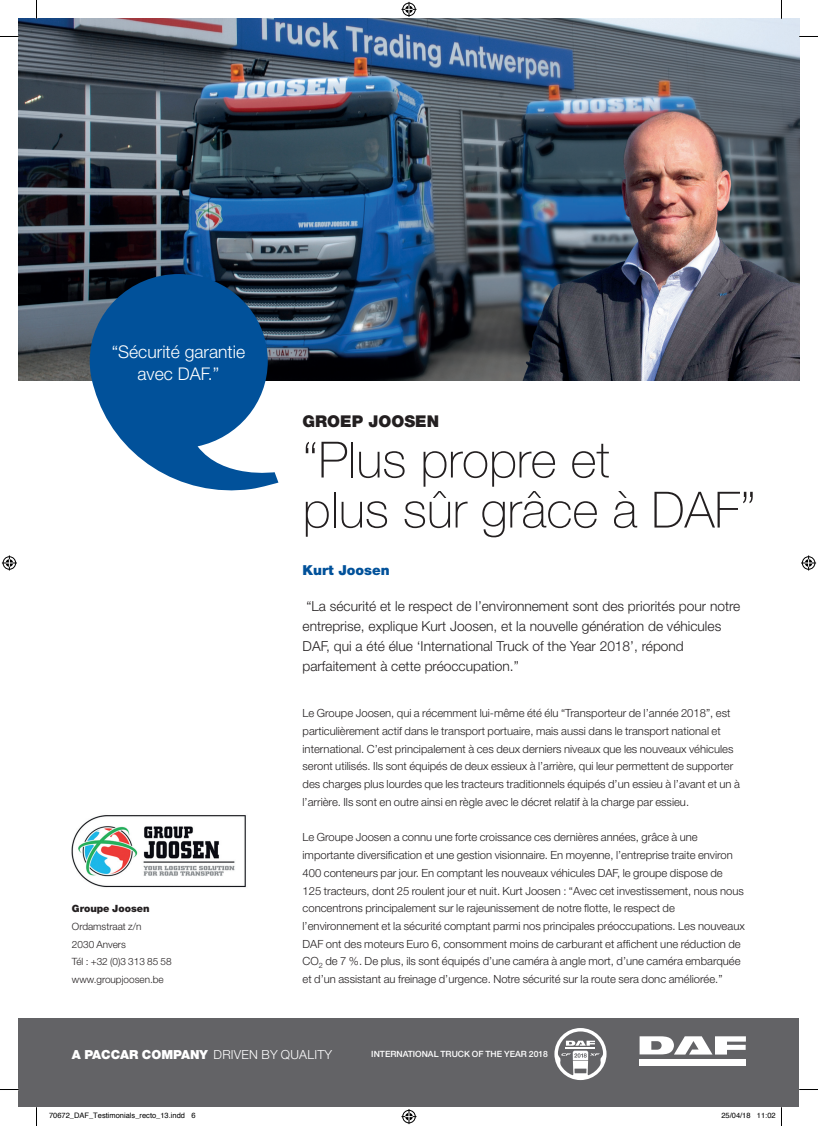
<style>
.page{position:relative;width:818px;height:1126px;background:#fff}
.page>*{position:absolute;margin:0;border:0;box-sizing:border-box;transform-origin:0 0}
.t1{font:100 50px/50px "Helvetica Neue LT Pro";color:#231f20}
.t2{font:300 17.5px/22.5px "Helvetica Neue LT Pro";color:#fff;text-align:center}
.t3{font:900 16.25px "Helvetica Neue LT Pro";color:#231f20}
.t4{font:300 13.75px/20px "Helvetica Neue LT Pro";color:#231f20}
.t5{font:900 13.75px "Helvetica Neue LT Pro";color:#01519a}
.t6{font:300 12.5px "Helvetica Neue LT Pro";letter-spacing:.02em;color:#fff}
.t7{font:300 11.25px/17.8px "Helvetica Neue LT Pro";color:#231f20}
.t8{font:300 10px/17.8px "Helvetica Neue LT Pro";color:#231f20}
.t9{font:900 10px "Helvetica Neue LT Pro";color:#231f20}
.t10{font:500 8.62px "Helvetica Neue LT Pro";color:#fff}
.t11{font:7.5px "Helvetica";color:#000}
.s1{font-weight:900}
</style>
<div class="page">
<div style="left:19px;top:1018px;width:779px;height:89px;background:#636366"></div>
<div style="left:639px;top:1058px;width:106px;height:7px;background:#fff"></div>
<svg style="left:639px;top:1036px;width:106px;height:18px"></svg>
<svg style="left:554px;top:1028px;width:52px;height:51px"></svg>
<img style="left:19px;top:19px;width:779px;height:361px">
<svg style="left:90px;top:274px;width:188px;height:217px;fill:#01519a"></svg>
<img style="left:71px;top:815px;width:175px;height:73px">
<svg style="left:0;top:36px;width:19px;height:1px"></svg>
<svg style="left:798px;top:36px;width:19px;height:1px"></svg>
<svg style="left:0;top:1088px;width:19px;height:2px"></svg>
<svg style="left:798px;top:1088px;width:19px;height:2px"></svg>
<svg style="left:36px;top:0;width:1px;height:19px"></svg>
<svg style="left:36px;top:1107px;width:1px;height:18px"></svg>
<svg style="left:401px;top:2px;width:15px;height:15px"></svg>
<svg style="left:401px;top:1109px;width:15px;height:14px"></svg>
<svg style="left:2px;top:555px;width:15px;height:15px"></svg>
<svg style="left:801px;top:555px;width:14px;height:15px"></svg>
<h2 class="t2" style="left:112px;top:340px;width:135px">“Sécurité garantie avec DAF.”</h2>
<p class="t9" style="left:72px;top:902px;width:79px">Groupe Joosen</p>
<p class="t8" style="left:72px;top:917px;width:101px">Ordamstraat z/n<br>2030 Anvers<br>Tél : +32 (0)3 313 85 58 www.groupjoosen.be</p>
<h3 class="t3" style="left:302px;top:412px;width:138px">GROEP JOOSEN</h3>
<h1 class="t1" style="left:302px;top:434px;width:454px">“Plus propre et<br>plus sûr grâce à DAF”</h1>
<p class="t5" style="left:302px;top:562px;width:89px">Kurt Joosen</p>
<p class="t4" style="left:302px;top:595px;width:439px">“La sécurité et le respect de l’environnement sont des priorités pour notre entreprise, explique Kurt Joosen, et la nouvelle génération de véhicules DAF, qui a été élue ‘International Truck of the Year 2018’, répond parfaitement à cette préoccupation.”</p>
<p class="t7" style="left:302px;top:704px;width:438px">Le Groupe Joosen, qui a récemment lui-même été élu “Transporteur de l’année 2018”, est particulièrement actif dans le transport portuaire, mais aussi dans le transport national et international. C’est principalement à ces deux derniers niveaux que les nouveaux véhicules seront utilisés. Ils sont équipés de deux essieux à l’arrière, qui leur permettent de supporter des charges plus lourdes que les tracteurs traditionnels équipés d’un essieu à l’avant et un à l’arrière. Ils sont en outre ainsi en règle avec le décret relatif à la charge par essieu.</p>
<p class="t7" style="left:302px;top:828px;width:443px">Le Groupe Joosen a connu une forte croissance ces dernières années, grâce à une importante diversification et une gestion visionnaire. En moyenne, l’entreprise traite environ 400 conteneurs par jour. En comptant les nouveaux véhicules DAF, le groupe dispose de<br>125 tracteurs, dont 25 roulent jour et nuit. Kurt Joosen : “Avec cet investissement, nous nous concentrons principalement sur le rajeunissement de notre flotte, le respect de l’environnement et la sécurité comptant parmi nos principales préoccupations. Les nouveaux DAF ont des moteurs Euro 6, consomment moins de carburant et affichent une réduction de CO<sub>2</sub> de 7 %. De plus, ils sont équipés d’une caméra à angle mort, d’une caméra embarquée et d’un assistant au freinage d’urgence. Notre sécurité sur la route sera donc améliorée.”</p>
<p class="t6" style="left:72px;top:1046px;width:261px"><span class="s1">A PACCAR COMPANY</span> DRIVEN BY QUALITY</p>
<p class="t10" style="left:371px;top:1048px;width:178px">INTERNATIONAL TRUCK OF THE YEAR 2018</p>
<p class="t11" style="left:49px;top:1109px;width:148px">70672_DAF_Testimonials_recto_13.indd 6</p>
<p class="t11" style="left:721px;top:1109px;width:56px">25/04/18 11:02</p>
</div>
